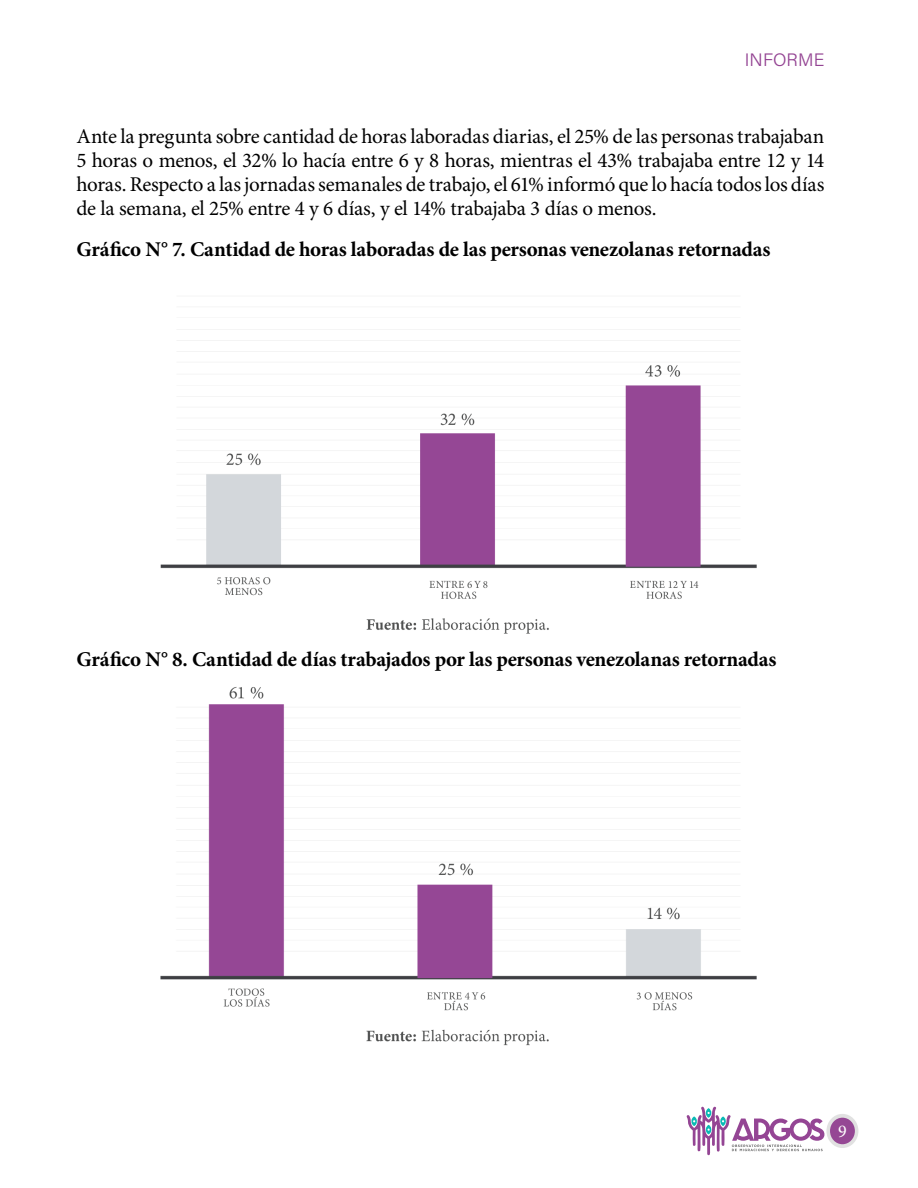
<style>
.page{position:relative;width:918px;height:1188px;background:#fff}
.page>*{position:absolute;margin:0;border:0;box-sizing:border-box;transform-origin:0 0}
.t1{font:21px/24px "Minion Pro";letter-spacing:-.015em;color:#000;text-align:justify}
.t2{font:700 21px "Minion Pro";letter-spacing:-.01em;color:#000}
.t3{font:18px "Acumin Variable Concept";letter-spacing:.015em;color:#944493}
.t4{font:18px "Minion Pro";color:#fff}
</style>
<div class="page">
<svg style="left:686px;top:1106px;width:138px;height:49px"></svg>
<svg style="left:826px;top:1114px;width:32px;height:34px"></svg>
<div style="left:830px;top:1118px;width:25px;height:26px;background:#954794;border-radius:50%"></div>
<img style="left:160px;top:340px;width:597px;height:294px">
<img style="left:160px;top:687px;width:597px;height:359px">
<p class="t3" style="left:745px;top:47px;width:81px">INFORME</p>
<p class="t1" style="left:77px;top:125px;width:749px">Ante la pregunta sobre cantidad de horas laboradas diarias, el 25% de las personas trabajaban 5 horas o menos, el 32% lo hacía entre 6 y 8 horas, mientras el 43% trabajaba entre 12 y 14 horas. Respecto a las jornadas semanales de trabajo, el 61% informó que lo hacía todos los días de la semana, el 25% entre 4 y 6 días, y el 14% trabajaba 3 días o menos.</p>
<p class="t2" style="left:77px;top:237px;width:696px">Gráfico N° 7. Cantidad de horas laboradas de las personas venezolanas retornadas</p>
<p class="t2" style="left:77px;top:647px;width:702px">Gráfico N° 8. Cantidad de días trabajados por las personas venezolanas retornadas</p>
<p class="t4" style="left:838px;top:1120px;width:10px">9</p>
</div>
